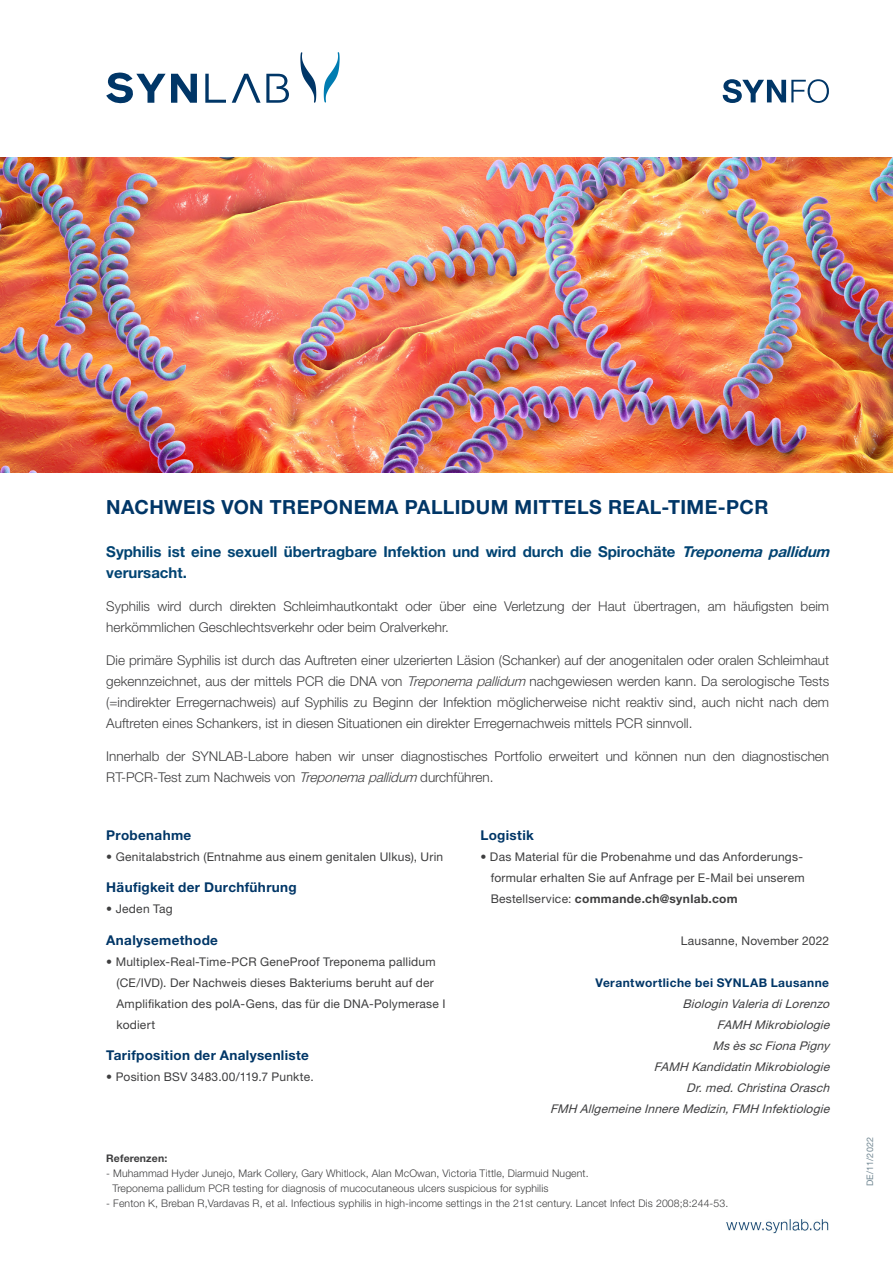
<style>
.page{position:relative;width:893px;height:1263px;background:#fff}
.page>*{position:absolute;margin:0;border:0;box-sizing:border-box;transform-origin:0 0}
.Lauftext{font:700 19.5px "Helvetica Neue LT Std";letter-spacing:.025em;color:#003667}
.t1{font:700 15px/21px "Helvetica Neue LT Std";color:#004372}
.t2{font:300 13.5px/21px "Helvetica Neue LT Std";color:#3e3e3f}
.Lauftext-2{font:700 13.5px "Helvetica Neue LT Std";letter-spacing:.025em;color:#003667}
.Lauftext-3{font:12px/21px "Helvetica Neue LT Std";letter-spacing:.02em;color:#3e3e3f}
.Lauftext-4{font:italic 12px "Helvetica Neue LT Std";color:#3e3e3f}
.Untertitel{font:700 12px "Helvetica Neue LT Std";letter-spacing:.035em;color:#003667}
.t3{font:300 10.5px/15px "Helvetica Neue LT Std";letter-spacing:.01em;color:#3e3e3f}
.t4{font:700 10.5px "Helvetica Neue LT Std";letter-spacing:.01em;color:#3e3e3f}
.t5{font:9px "Helvetica Neue LT Std";letter-spacing:.02em;color:#738994}
.s1{font-style:italic}
.s2{font-weight:700}
</style>
<div class="page">
<svg style="left:723px;top:79px;width:106px;height:24px"></svg>
<img style="left:726px;top:1219px;width:103px;height:15px">
<svg style="left:300px;top:52px;width:16px;height:51px"></svg>
<svg style="left:324px;top:52px;width:16px;height:51px"></svg>
<svg style="left:205px;top:74px;width:21px;height:29px"></svg>
<svg style="left:106px;top:72px;width:91px;height:31px"></svg>
<svg style="left:232px;top:74px;width:57px;height:29px"></svg>
<img style="left:0;top:157px;width:893px;height:315px">
<p class="Lauftext" style="left:106px;top:495px;width:664px">NACHWEIS VON TREPONEMA PALLIDUM MITTELS REAL-TIME-PCR</p>
<p class="t1" style="left:106px;top:540px;width:729px">Syphilis ist eine sexuell übertragbare Infektion und wird durch die Spirochäte <span class="s1">Treponema pallidum </span>verursacht.</p>
<p class="t2" style="left:106px;top:595px;width:724px">Syphilis wird durch direkten Schleimhautkontakt oder über eine Verletzung der Haut übertragen, am häufigsten beim herkömmlichen Geschlechtsverkehr oder beim Oralverkehr.</p>
<p class="t2" style="left:106px;top:649px;width:724px;text-align:justify">Die primäre Syphilis ist durch das Auftreten einer ulzerierten Läsion (Schanker) auf der anogenitalen oder oralen Schleimhaut gekennzeichnet, aus der mittels PCR die DNA von <span class="s1">Treponemapallidum</span> nachgewiesen werden kann. Da serologische Tests (=indirekter Erregernachweis) auf Syphilis zu Beginn der Infektion möglicherweise nicht reaktiv sind, auch nicht nach dem Auftreten eines Schankers, ist in diesen Situationen ein direkter Erregernachweis mittels PCR sinnvoll.</p>
<p class="t2" style="left:106px;top:745px;width:724px">Innerhalb der SYNLAB-Labore haben wir unser diagnostisches Portfolio erweitert und können nun den diagnostischen<br>RT-PCR-Test zum Nachweis von <span class="s1">Treponemapallidum</span> durchführen.</p>
<p class="Lauftext-2" style="left:106px;top:827px;width:87px">Probenahme</p>
<p class="Lauftext-3" style="left:106px;top:846px;width:338px">• Genitalabstrich (Entnahme aus einem genitalen Ulkus), Urin</p>
<p class="Lauftext-2" style="left:106px;top:879px;width:192px">Häufigkeit der Durchführung</p>
<p class="Lauftext-3" style="left:106px;top:898px;width:68px">• Jeden Tag</p>
<p class="Lauftext-2" style="left:106px;top:932px;width:113px">Analysemethode</p>
<p class="Lauftext-3" style="left:116px;top:951px;width:331px;text-indent:-10px">• Multiplex-Real-Time-PCR GeneProof Treponema pallidum (CE/IVD). Der Nachweis dieses Bakteriums beruht auf der Amplifikation des polA-Gens, das für die DNA-Polymerase I kodiert</p>
<p class="Lauftext-2" style="left:106px;top:1047px;width:204px">Tarifposition der Analysenliste</p>
<p class="Lauftext-3" style="left:106px;top:1066px;width:209px">• Position BSV 3483.00/119.7 Punkte.</p>
<p class="Lauftext-2" style="left:480px;top:827px;width:55px">Logistik</p>
<p class="Lauftext-3" style="left:491px;top:846px;width:316px;text-indent:-10px">• Das Material für die Probenahme und das Anforderungs&shy;formular erhalten Sie auf Anfrage per E-Mail bei unserem<br>Bestellservice: <span class="s2">commande.ch@synlab.com</span></p>
<p class="Lauftext-3" style="left:681px;top:930px;width:150px">Lausanne, November 2022</p>
<p class="Untertitel" style="left:595px;top:975px;width:235px">Verantwortliche bei SYNLAB Lausanne</p>
<p class="Lauftext-4" style="left:682px;top:996px;width:152px">BiologinValeriadiLorenzo</p>
<p class="Lauftext-4" style="left:717px;top:1017px;width:118px">FAMH Mikrobiologie</p>
<p class="Lauftext-4" style="left:712px;top:1038px;width:122px">MsèsscFionaPigny</p>
<p class="Lauftext-4" style="left:654px;top:1059px;width:180px">FAMH KandidatinMikrobiologie</p>
<p class="Lauftext-4" style="left:686px;top:1080px;width:148px">Dr.med.ChristinaOrasch</p>
<p class="Lauftext-4" style="left:550px;top:1101px;width:284px">FMH AllgemeineInnereMedizin,FMH Infektiologie</p>
<p class="t4" style="left:106px;top:1152px;width:62px">Referenzen:</p>
<p class="t3" style="left:112px;top:1166px;width:478px;text-indent:-6px">- Muhammad Hyder Junejo, Mark Collery, Gary Whitlock, Alan McOwan, Victoria Tittle, Diarmuid Nugent.<br>Treponema pallidum PCR testing for diagnosis of mucocutaneous ulcers suspicious for syphilis</p>
<p class="t3" style="left:106px;top:1196px;width:624px">- Fenton K, Breban R,Vardavas R, et al. Infectious syphilis in high-income settings in the 21st century. Lancet Infect Dis 2008;8:244-53.</p>
<p class="t5" style="left:865px;top:1186px;width:51px;rotate:-90deg">DE/11/2022</p>
</div>
